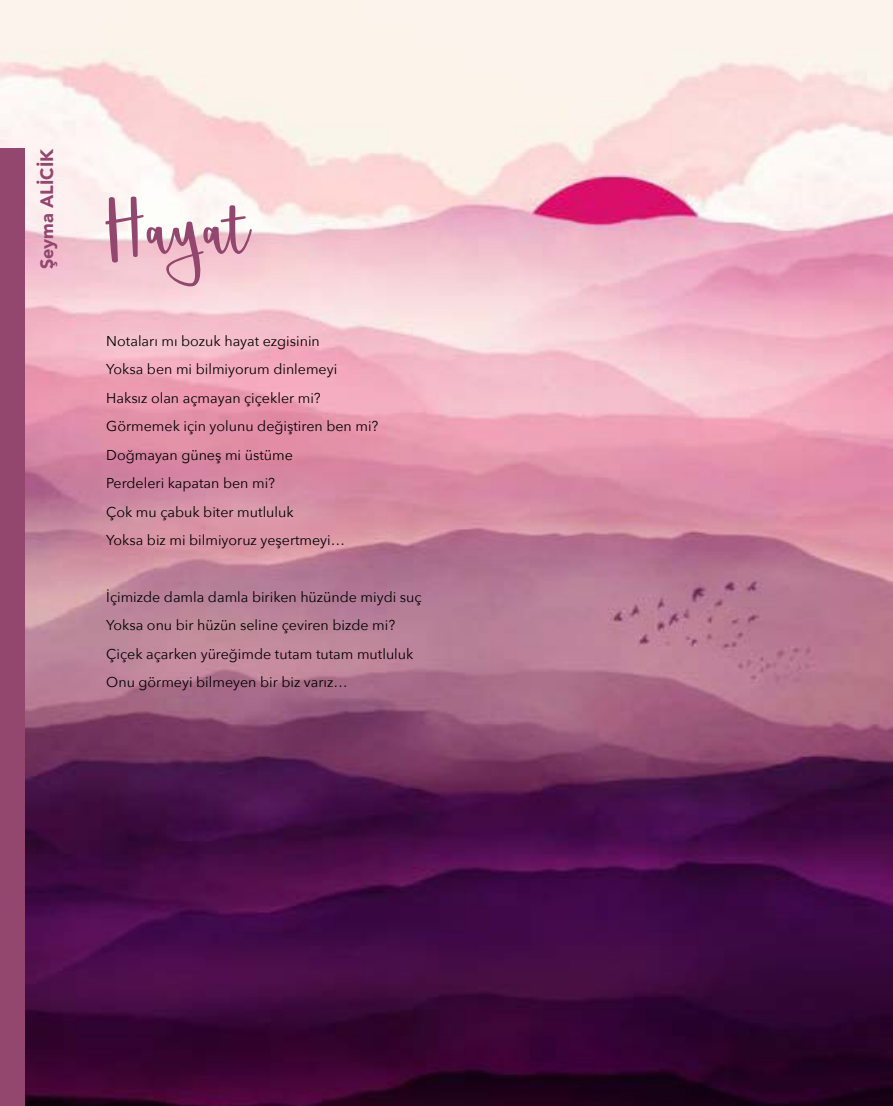
<style>
.page{position:relative;width:893px;height:1106px;background:#fff}
.page>*{position:absolute;margin:0;border:0;box-sizing:border-box;transform-origin:0 0}
.t1{font:117px "Shorthalt";letter-spacing:.02em;color:#93476e}
.t2{font:900 18px "Avenir";color:#93476e}
.t3{font:14.25px/28.3px "Avenir Next";color:#000}
</style>
<div class="page">
<img style="left:0;top:0;width:893px;height:1106px">
<div style="left:0;top:149px;width:24px;height:957px;background:#93476e"></div>
<p class="t2" style="left:31px;top:269px;width:122px;rotate:-90deg">Şeyma ALİCİK</p>
<h1 class="t1" style="left:106px;top:182px;width:141px">Hayat</h1>
<p class="t3" style="left:106px;top:326px;width:274px">Notaları mı bozuk hayat ezgisinin<br>Yoksa ben mi bilmiyorum dinlemeyi<br>Haksız olan açmayan çiçekler mi?<br>Görmemek için yolunu değiştiren ben mi?<br>Doğmayan güneş mi üstüme<br>Perdeleri kapatan ben mi?<br>Çok mu çabuk biter mutluluk<br>Yoksa biz mi bilmiyoruz yeşertmeyi…</p>
<p class="t3" style="left:106px;top:582px;width:317px">İçimizde damla damla biriken hüzünde miydi suç Yoksa onu bir hüzün seline çeviren bizde mi?<br>Çiçek açarken yüreğimde tutam tutam mutluluk Onu görmeyi bilmeyen bir biz varız…</p>
</div>
